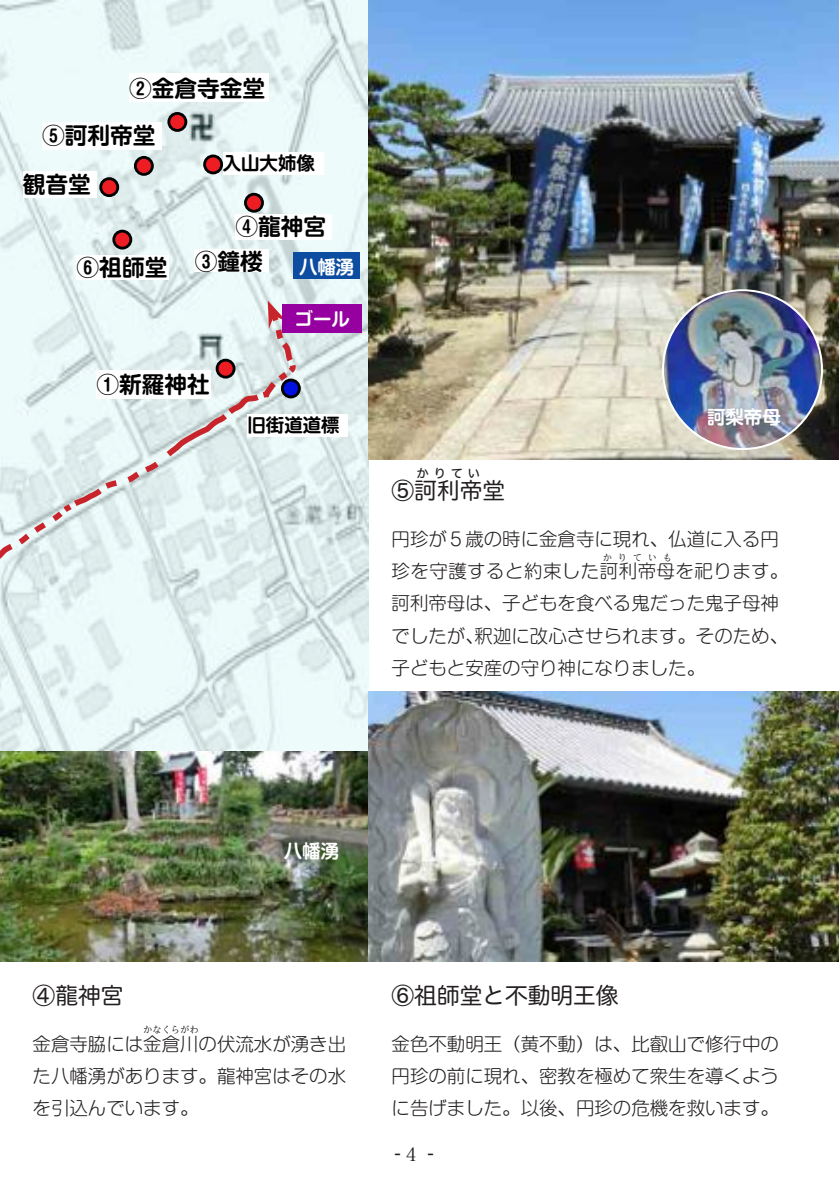
<style>
.page{position:relative;width:840px;height:1191px;background:#fff}
.page>*{position:absolute;margin:0;border:0;box-sizing:border-box;transform-origin:0 0}
.t1{font:700 22.6px "Shin M Go Pro De";color:#000}
.t2{font:22.6px "Hira Maru Pro W4";color:#231f20}
.t3{font:300 18.4px/32.2px "Shin M Go Pro";color:#231f20}
.t4{font:300 18.4px/32.2px "Shin M Go Pro";letter-spacing:.025em;color:#231f20}
.t5{font:700 18.4px "Shin M Go Pro De";color:#fff}
.t6{font:700 18.4px "Shin M Go Pro De";color:#000}
.t7{font:500 18.4px "Koz Go Pro";color:#231f20}
.t8{font:18.4px "Koz Min Pro";color:#231f20}
.t9{font:12.8px "Hira Maru Pro W4";color:#231f20}
.t10{font:300 9.2px "Shin M Go Pro";color:#231f20}
</style>
<div class="page">
<img style="left:0;top:1px;width:369px;height:750px">
<div style="left:135px;top:157px;width:17px;height:17px;background:#ee1d23;border-radius:50%"></div>
<div style="left:134px;top:156px;width:20px;height:20px;border:3px solid #000;border-radius:50%"></div>
<div style="left:114px;top:231px;width:17px;height:17px;background:#ee1d23;border-radius:50%"></div>
<div style="left:112px;top:230px;width:20px;height:19px;border:3px solid #000;border-radius:50%"></div>
<div style="left:245px;top:194px;width:17px;height:17px;background:#ee1d23;border-radius:50%"></div>
<div style="left:244px;top:193px;width:20px;height:20px;border:3px solid #000;border-radius:50%"></div>
<div style="left:101px;top:179px;width:17px;height:17px;background:#ee1d23;border-radius:50%"></div>
<div style="left:99px;top:177px;width:20px;height:20px;border:3px solid #000;border-radius:50%"></div>
<img style="left:369px;top:1px;width:469px;height:458px">
<div style="left:293px;top:252px;width:66px;height:27px;background:#0d4da1"></div>
<img style="left:0;top:751px;width:369px;height:210px">
<div style="left:77px;top:255px;width:92px;height:24px;background:#fff"></div>
<div style="left:235px;top:214px;width:97px;height:25px;background:#fff"></div>
<div style="left:23px;top:171px;width:73px;height:27px;background:#fff"></div>
<div style="left:42px;top:122px;width:119px;height:28px;background:#fff"></div>
<div style="left:194px;top:249px;width:75px;height:23px;background:#fff"></div>
<div style="left:247px;top:414px;width:101px;height:23px;background:#fff"></div>
<div style="left:223px;top:152px;width:100px;height:23px;background:#fff"></div>
<div style="left:169px;top:113px;width:17px;height:17px;background:#ee1d23;border-radius:50%"></div>
<div style="left:167px;top:112px;width:20px;height:20px;border:3px solid #000;border-radius:50%"></div>
<div style="left:204px;top:156px;width:17px;height:17px;background:#ee1d23;border-radius:50%"></div>
<div style="left:203px;top:154px;width:20px;height:20px;border:3px solid #000;border-radius:50%"></div>
<div style="left:129px;top:74px;width:140px;height:28px;background:#fff"></div>
<svg style="left:0;top:308px;width:300px;height:385px;background:#e1ebec"></svg>
<svg style="left:267px;top:300px;width:20px;height:29px"></svg>
<div style="left:282px;top:304px;width:79px;height:28px;background:#9600a0"></div>
<img style="left:369px;top:692px;width:469px;height:269px">
<img style="left:662px;top:290px;width:159px;height:159px;border-radius:79px">
<p class="t1" style="left:129px;top:70px;width:138px">②金倉寺金堂</p>
<p class="t1" style="left:42px;top:117px;width:115px">⑤訶利帝堂</p>
<p class="t1" style="left:23px;top:166px;width:70px">観音堂</p>
<p class="t1" style="left:77px;top:249px;width:92px">⑥祖師堂</p>
<p class="t6" style="left:223px;top:148px;width:94px">入山大姉像</p>
<p class="t1" style="left:235px;top:208px;width:92px">④龍神宮</p>
<p class="t1" style="left:194px;top:242px;width:70px">③鐘楼</p>
<p class="t5" style="left:299px;top:252px;width:57px">八幡湧</p>
<p class="t5" style="left:294px;top:304px;width:57px">ゴール</p>
<p class="t1" style="left:96px;top:366px;width:115px">①新羅神社</p>
<p class="t6" style="left:247px;top:410px;width:94px">旧街道道標</p>
<p class="t9" style="left:416px;top:461px;width:65px">かりてい</p>
<p class="t2" style="left:391px;top:471px;width:115px">⑤訶利帝堂</p>
<p class="t5" style="left:706px;top:402px;width:75px">訶梨帝母</p>
<p class="t4" style="left:391px;top:520px;width:398px">円珍が５歳の時に金倉寺に現れ、仏道に入る円珍を守護すると約束した訶利帝母を祀ります。</p>
<p class="t10" style="left:602px;top:550px;width:71px">かりていも</p>
<p class="t3" style="left:391px;top:585px;width:398px">訶利帝母は、子どもを食べる鬼だった鬼子母神でしたが、釈迦に改心させられます。そのため、子どもと安産の守り神になりました。</p>
<p class="t5" style="left:283px;top:836px;width:57px">八幡湧</p>
<p class="t2" style="left:33px;top:975px;width:92px">④龍神宮</p>
<p class="t3" style="left:33px;top:1025px;width:315px">金倉寺脇には金倉川の伏流水が湧き出</p>
<p class="t10" style="left:143px;top:1022px;width:57px">かなくらがわ</p>
<p class="t3" style="left:33px;top:1057px;width:315px">た八幡湧があります。龍神宮はその水を引込んでいます。</p>
<p class="t2" style="left:391px;top:975px;width:228px">⑥祖師堂と不動明王像</p>
<p class="t3" style="left:391px;top:1025px;width:388px;text-align:justify">金色不動明王（黄不動）は、比叡山で修行中の円珍の前に現れ、密教を極めて衆生を導くように告げました。以後、円珍の危機を救います。</p>
<p class="t8" style="left:401px;top:1140px;width:20px">４</p>
<p class="t7" style="left:394px;top:1141px;width:41px">- 　 -</p>
</div>
